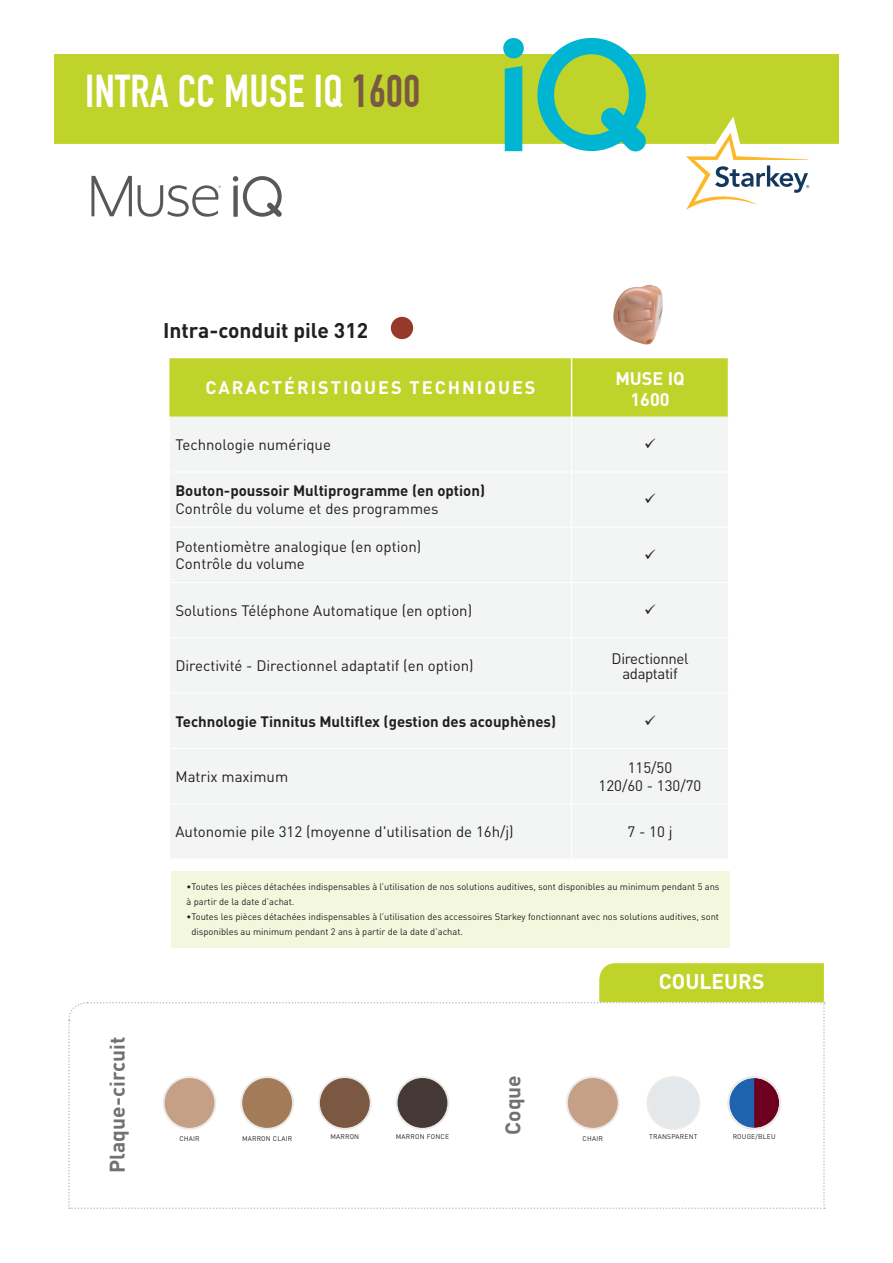
<style>
.page{position:relative;width:893px;height:1263px;background:#fff}
.page>*{position:absolute;margin:0;border:0;box-sizing:border-box;transform-origin:0 0}
.t1{font:45px "DIN Engschrift";letter-spacing:.01em;color:#fff}
.t2{font:700 21px "DINOT";color:#231f20}
.Subheads2{font:700 21px "DINOT";color:#717074}
.Subheads2-2{font:700 21px "DINOT";color:#fff}
.Body_10_13{font:700 18px "DINOT";letter-spacing:.11em;color:#fff}
.Body_Copy{font:15px "DINOT";color:#231f20}
.Body_Copy-2{font:700 15px "DINOT";color:#231f20}
.Body_Copy-3{font:15px "DINOT";letter-spacing:-.025em;color:#231f20}
.t3{font:9.3px/15px "DINOT";color:#231f20}
.t4{font:6.75px "DINOT";letter-spacing:.03em;color:#231f20}
.s1{color:#7a5841}
</style>
<div class="page">
<svg style="left:68px;top:963px;width:757px;height:246px"></svg>
<div style="left:727px;top:1076px;width:54px;height:54px;border:2px solid #ebeae8;border-radius:50%"></div>
<div style="left:54px;top:54px;width:785px;height:90px;background:#c0d32b"></div>
<svg style="left:686px;top:133px;width:123px;height:77px"></svg>
<div style="left:171px;top:871px;width:559px;height:77px;background:#f3f7de"></div>
<div style="left:169px;top:358px;width:559px;height:59px;background:#c0d32b"></div>
<div style="left:171px;top:417px;width:557px;height:441px;background:#f3f4f4"></div>
<hr style="left:571px;top:417px;width:1px;height:55px;background:#fff">
<hr style="left:571px;top:472px;width:1px;height:55px;background:#fff">
<hr style="left:170px;top:527px;width:402px;height:1px;background:#fff">
<hr style="left:572px;top:527px;width:157px;height:1px;background:#fff">
<hr style="left:571px;top:528px;width:1px;height:54px;background:#fff">
<hr style="left:170px;top:582px;width:402px;height:1px;background:#fff">
<hr style="left:572px;top:582px;width:157px;height:1px;background:#fff">
<hr style="left:571px;top:583px;width:1px;height:54px;background:#fff">
<hr style="left:170px;top:637px;width:402px;height:1px;background:#fff">
<hr style="left:572px;top:637px;width:157px;height:1px;background:#fff">
<hr style="left:571px;top:638px;width:1px;height:55px;background:#fff">
<hr style="left:170px;top:693px;width:402px;height:1px;background:#fff">
<hr style="left:572px;top:693px;width:157px;height:1px;background:#fff">
<hr style="left:571px;top:693px;width:1px;height:55px;background:#fff">
<hr style="left:170px;top:748px;width:402px;height:1px;background:#fff">
<hr style="left:572px;top:748px;width:157px;height:1px;background:#fff">
<hr style="left:571px;top:749px;width:1px;height:54px;background:#fff">
<hr style="left:170px;top:803px;width:402px;height:1px;background:#fff">
<hr style="left:572px;top:803px;width:157px;height:1px;background:#fff">
<hr style="left:571px;top:804px;width:1px;height:55px;background:#fff">
<hr style="left:572px;top:472px;width:156px;height:1px;background:#fff">
<hr style="left:170px;top:472px;width:402px;height:1px;background:#fff">
<hr style="left:571px;top:358px;width:1px;height:59px;background:#fff">
<img style="left:613px;top:285px;width:50px;height:59px">
<div style="left:391px;top:317px;width:22px;height:22px;background:#953a28;border-radius:50%"></div>
<div style="left:503px;top:38px;width:21px;height:20px;background:#00b5d1;border-radius:50%"></div>
<svg style="left:505px;top:66px;width:17px;height:85px"></svg>
<svg style="left:537px;top:38px;width:109px;height:113px;background:#6fca8c"></svg>
<svg style="left:91px;top:176px;width:41px;height:40px"></svg>
<svg style="left:138px;top:185px;width:83px;height:32px"></svg>
<svg style="left:233px;top:176px;width:49px;height:41px"></svg>
<svg style="left:645px;top:438px;width:10px;height:10px"></svg>
<svg style="left:645px;top:494px;width:10px;height:10px"></svg>
<svg style="left:645px;top:549px;width:10px;height:10px"></svg>
<svg style="left:645px;top:604px;width:10px;height:10px"></svg>
<svg style="left:645px;top:715px;width:10px;height:10px"></svg>
<p class="t1" style="left:85px;top:65px;width:337px">INTRA CC MUSE IQ <span class="s1">1600</span></p>
<p class="t1" style="left:128px;top:77px;width:303px">TRI SERIES SANS-FIL</p>
<p class="t2" style="left:163px;top:317px;width:207px">Intra-conduit pile 312</p>
<p class="Body_10_13" style="left:205px;top:376px;width:332px">CARACTÉRISTIQUES TECHNIQUES</p>
<p class="Body_10_13" style="left:615px;top:367px;width:71px">MUSE IQ</p>
<p class="Body_10_13" style="left:630px;top:388px;width:41px">1600</p>
<p class="Body_Copy" style="left:175px;top:435px;width:157px">Technologie numérique</p>
<p class="Body_Copy-2" style="left:175px;top:481px;width:311px">Bouton-poussoir Multiprogramme (en option)</p>
<p class="Body_Copy" style="left:175px;top:500px;width:265px">Contrôle du volume et des programmes</p>
<p class="Body_Copy" style="left:175px;top:538px;width:247px">Potentiomètre analogique (en option)</p>
<p class="Body_Copy" style="left:175px;top:554px;width:131px">Contrôle du volume</p>
<p class="Body_Copy" style="left:175px;top:601px;width:298px">Solutions Téléphone Automatique (en option)</p>
<p class="Body_Copy" style="left:175px;top:656px;width:300px">Directivité - Directionnel adaptatif (en option)</p>
<p class="Body_Copy-3" style="left:612px;top:649px;width:78px">Directionnel</p>
<p class="Body_Copy-3" style="left:622px;top:664px;width:57px">adaptatif</p>
<p class="Body_Copy-2" style="left:175px;top:711px;width:382px">Technologie Tinnitus Multiflex (gestion des acouphènes)</p>
<p class="Body_Copy" style="left:175px;top:767px;width:114px">Matrix maximum</p>
<p class="Body_Copy" style="left:628px;top:758px;width:46px">115/50</p>
<p class="Body_Copy" style="left:599px;top:776px;width:104px">120/60 - 130/70</p>
<p class="Body_Copy" style="left:175px;top:822px;width:340px">Autonomie pile 312 (moyenne d'utilisation de 16h/j)</p>
<p class="Body_Copy" style="left:628px;top:822px;width:46px">7 - 10 j</p>
<p class="t3" style="left:186px;top:879px;width:535px">•Toutes les pièces détachées indispensables à l’utilisation de nos solutions auditives, sont disponibles au minimum pendant 5 ans à partir de la date d’achat.</p>
<p class="t3" style="left:191px;top:909px;width:529px;text-indent:-5px">•Toutes les pièces détachées indispensables à l’utilisation des accessoires Starkey fonctionnant avec nos solutions auditives, sont disponibles au minimum pendant 2 ans à partir de la date d’achat.</p>
<p class="Subheads2" style="left:104px;top:1173px;width:138px;rotate:-90deg">Plaque-circuit</p>
<p class="Subheads2-2" style="left:659px;top:968px;width:107px">COULEURS</p>
<p class="Subheads2" style="left:499px;top:1135px;width:61px;rotate:-90deg">Coque</p>
<p class="t4" style="left:179px;top:1134px;width:22px">CHAIR</p>
<p class="t4" style="left:242px;top:1134px;width:52px">MARRON CLAIR</p>
<p class="t4" style="left:330px;top:1133px;width:30px">MARRON</p>
<p class="t4" style="left:396px;top:1133px;width:55px">MARRON FONCE</p>
<p class="t4" style="left:583px;top:1134px;width:22px">CHAIR</p>
<p class="t4" style="left:649px;top:1133px;width:50px">TRANSPARENT</p>
<p class="t4" style="left:733px;top:1133px;width:45px">ROUGE/BLEU</p>
</div>
